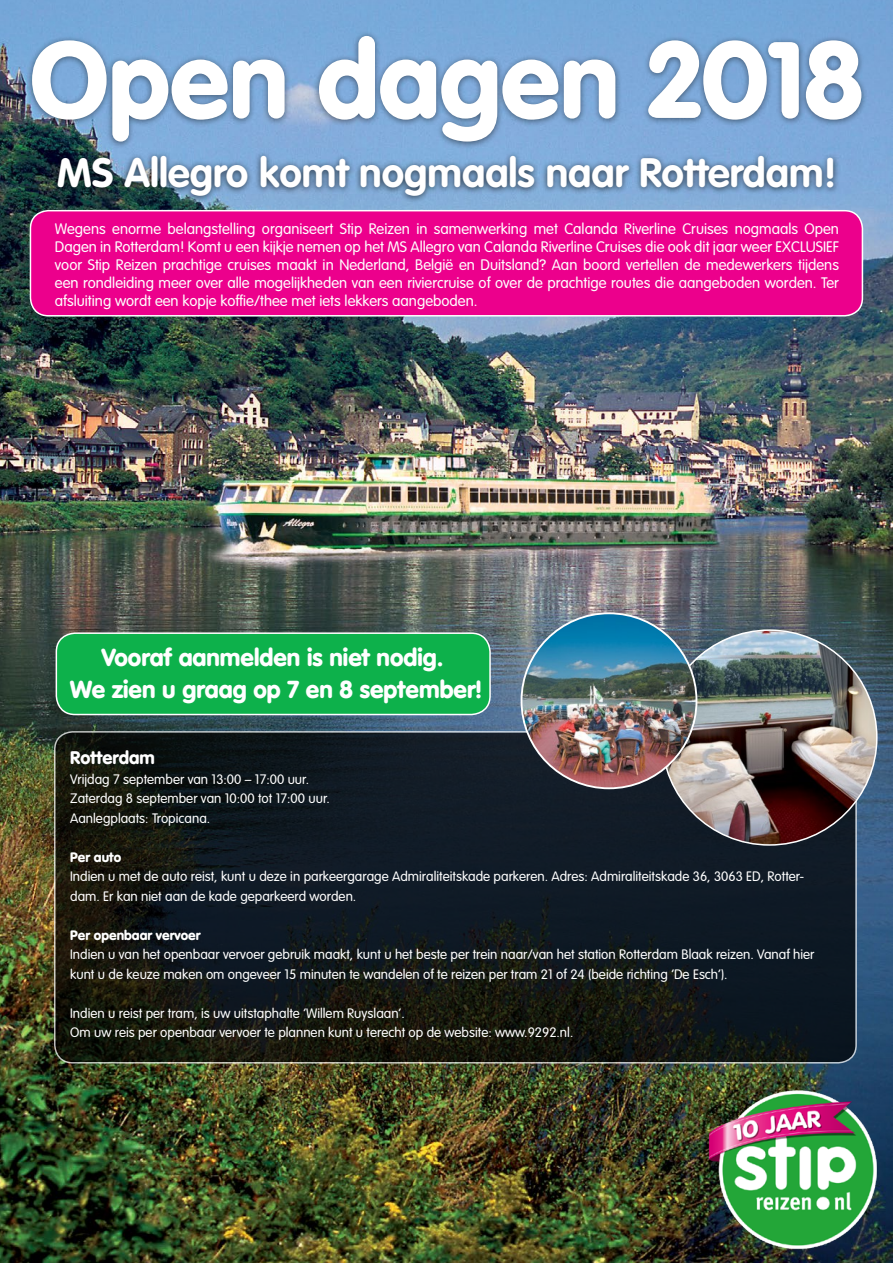
<style>
.page{position:relative;width:893px;height:1263px;background:#fff}
.page>*{position:absolute;margin:0;border:0;box-sizing:border-box;transform-origin:0 0}
.t1{font:900 106.5px "VAG Rounded Std";color:#fff}
.t2{font:700 40.5px "VAG Rounded Std";color:#fff}
.t3{font:900 24.3px/31.3px "VAG Rounded Std";color:#fff;text-align:center}
.t4{font:900 18px "VAG Rounded Std";color:#fff}
.t5{font:300 15px/18px "VAG Rounded Std";color:#fff;text-align:justify}
.t6{font:300 13.5px/19.5px "VAG Rounded Std";color:#fff}
.t7{font:900 13.5px "VAG Rounded Std";color:#fff}
</style>
<div class="page">
<img style="left:0;top:0;width:893px;height:1263px">
<div style="left:30px;top:211px;width:832px;height:105px;background:#ec008c;border-radius:18px"></div>
<div style="left:30px;top:210px;width:833px;height:107px;border:2px solid #fff;border-radius:18px"></div>
<div style="left:26px;top:31px;width:841px;height:119px;background:#000;opacity:.49"></div>
<div style="left:51px;top:150px;width:789px;height:53px;background:#000;opacity:.66"></div>
<svg style="left:55px;top:732px;width:801px;height:331px;background:#11181b"></svg>
<div style="left:54px;top:731px;width:803px;height:332px;border:2px solid #fff;border-radius:18px"></div>
<img style="left:705px;top:1081px;width:174px;height:174px">
<div style="left:56px;top:633px;width:434px;height:81px;background:#0db14b;border-radius:19px"></div>
<div style="left:56px;top:632px;width:435px;height:83px;border:2px solid #fff;border-radius:19px"></div>
<img style="left:662px;top:630px;width:215px;height:215px;border-radius:107px">
<img style="left:521px;top:613px;width:175px;height:175px;border-radius:87px">
<h1 class="t1" style="left:30px;top:16px;width:835px">Open dagen 2018</h1>
<h2 class="t2" style="left:57px;top:149px;width:782px">MS Allegro komt nogmaals naar Rotterdam!</h2>
<p class="t5" style="left:55px;top:221px;width:786px">Wegens enorme belangstelling organiseert Stip Reizen in samenwerking met Calanda Riverline Cruises nogmaals Open Dagen in Rotterdam! Komt u een kijkje nemen op het MS Allegro van Calanda Riverline Cruises die ook dit jaar weer EXCLUSIEF voor Stip Reizen prachtige cruises maakt in Nederland, België en Duitsland? Aan boord vertellen de medewerkers tijdens een rondleiding meer over alle mogelijkheden van een riviercruise of over de prachtige routes die aangeboden worden. Ter afsluiting wordt een kopje koffie/thee met iets lekkers aangeboden.</p>
<h3 class="t3" style="left:70px;top:643px;width:413px">Vooraf aanmelden is niet nodig.<br>We zien u graag op 7 en 8 september!</h3>
<h3 class="t4" style="left:70px;top:747px;width:86px">Rotterdam</h3>
<p class="t6" style="left:70px;top:770px;width:261px">Vrijdag 7 september van 13:00 – 17:00 uur.<br>Zaterdag 8 september van 10:00 tot 17:00 uur.<br>Aanlegplaats: Tropicana.</p>
<p class="t7" style="left:70px;top:849px;width:53px">Per auto</p>
<p class="t6" style="left:70px;top:867px;width:735px">Indien u met de auto reist, kunt u deze in parkeergarage Admiraliteitskade parkeren. Adres: Admiraliteitskade 36, 3063 ED, Rotter&shy;dam. Er kan niet aan de kade geparkeerd worden.</p>
<p class="t7" style="left:70px;top:927px;width:132px">Per openbaar vervoer</p>
<p class="t6" style="left:70px;top:945px;width:746px">Indien u van het openbaar vervoer gebruik maakt, kunt u het beste per trein naar/van het station Rotterdam Blaak reizen. Vanaf hier kunt u de keuze maken om ongeveer 15 minuten te wandelen of te reizen per tram 21 of 24 (beide richting ‘De Esch’).</p>
<p class="t6" style="left:70px;top:1004px;width:505px">Indien u reist per tram, is uw uitstaphalte ‘Willem Ruyslaan’.<br>Om uw reis per openbaar vervoer te plannen kunt u terecht op de website: www.9292.nl.</p>
</div>
